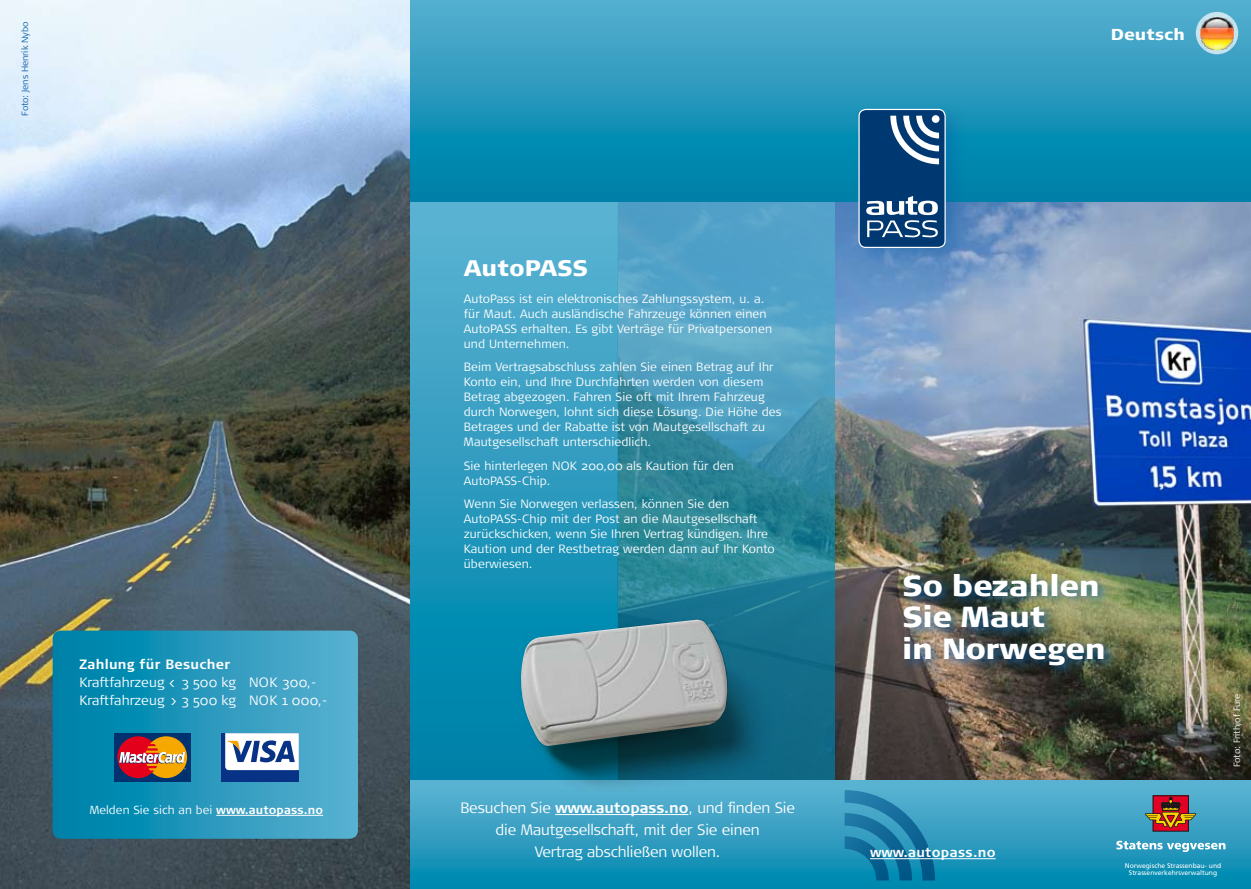
<style>
.page{position:relative;width:1251px;height:889px;background:#fff}
.page>*{position:absolute;margin:0;border:0;box-sizing:border-box;transform-origin:0 0}
.t1{font:900 28.95px/31.3px "Signa Normal";letter-spacing:-.01em;color:#fff}
.t2{font:900 22.5px "Signa Normal";color:#fff}
.t3{font:900 15.75px "Signa Normal";color:#fff}
.t4{font:300 15px/22.2px "Signa Normal";letter-spacing:-.01em;color:#fff;text-align:center}
.t5{font:300 13.5px/18px "Signa Normal";letter-spacing:.01em;color:#fff}
.t6{font:700 13.5px "Signa Normal";letter-spacing:.02em;color:#fff}
.t7{font:300 12px/15px "Signa Normal";letter-spacing:.01em;color:#fff}
.t8{font:300 11.7px "Signa Normal";letter-spacing:.01em;color:#fff}
.t9{font:300 9px "Signa Normal";color:#0e5fa7}
.t10{font:300 9px "Signa Normal";letter-spacing:-.025em;color:#fff}
.t11{font:6.75px/7.5px "Frutiger";color:#fff;text-align:center}
.s1{font-weight:700}
</style>
<div class="page">
<img style="left:0;top:0;width:410px;height:889px">
<svg style="left:410px;top:201px;width:207px;height:579px;background:#2f9cc0"></svg>
<img style="left:833px;top:201px;width:417px;height:579px">
<svg style="left:617px;top:201px;width:216px;height:579px;background:#3b92af"></svg>
<div style="left:410px;top:0;width:840px;height:201px;background:linear-gradient(to bottom,#57afd0,#007ea6)"></div>
<div style="left:410px;top:780px;width:840px;height:109px;background:linear-gradient(to bottom,#64b5d4,#0087ae)"></div>
<svg style="left:844px;top:790px;width:90px;height:90px;background:#2486af"></svg>
<div style="left:851px;top:102px;width:116px;height:168px;background:#0e5fa7;opacity:.4"></div>
<svg style="left:858px;top:110px;width:86px;height:137px;background:#2c5b89"></svg>
<div style="left:858px;top:109px;width:87px;height:139px;border:1px solid #fff;border-radius:7px"></div>
<div style="left:898px;top:568px;width:218px;height:109px;background:#0e5fa7;opacity:.75"></div>
<svg style="left:1195px;top:12px;width:42px;height:42px"></svg>
<img style="left:1200px;top:17px;width:32px;height:32px">
<hr style="left:869px;top:858px;width:126px;height:1px;background:#fff">
<hr style="left:555px;top:814px;width:133px;height:1px;background:#fff">
<img style="left:515px;top:610px;width:267px;height:181px">
<img style="left:520px;top:619px;width:208px;height:127px">
<div style="left:1152px;top:795px;width:36px;height:36px;border:1px solid #1a171b"></div>
<svg style="left:1143px;top:796px;width:54px;height:33px;background:#90584b"></svg>
<svg style="left:1116px;top:840px;width:109px;height:12px"></svg>
<svg style="left:53px;top:630px;width:305px;height:208px;background:#2697bb"></svg>
<div style="left:114px;top:733px;width:76px;height:48px;background:#003270"></div>
<svg style="left:117px;top:736px;width:42px;height:42px"></svg>
<svg style="left:119px;top:736px;width:68px;height:42px;background:#c16641"></svg>
<div style="left:222px;top:733px;width:77px;height:48px;background:#073285"></div>
<svg style="left:225px;top:733px;width:74px;height:37px"></svg>
<hr style="left:216px;top:815px;width:107px;height:1px;background:#fff">
<p class="t9" style="left:20px;top:116px;width:96px;rotate:-90deg">Foto: Jens Henrik Nybo</p>
<p class="t6" style="left:79px;top:656px;width:152px">Zahlung für Besucher</p>
<p class="t5" style="left:79px;top:673px;width:249px">Kraftfahrzeug &lt; 3 500 kg NOK 300,-<br>Kraftfahrzeug &gt; 3 500 kg NOK 1 000,-</p>
<p class="t8" style="left:90px;top:803px;width:235px">Melden Sie sich an bei <span class="s1">www.autopass.no</span></p>
<h3 class="t3" style="left:1110px;top:25px;width:76px">Deutsch</h3>
<h2 class="t2" style="left:463px;top:254px;width:126px">AutoPASS</h2>
<p class="t7" style="left:463px;top:291px;width:310px">AutoPass ist ein elektronisches Zahlungssystem, u. a. für Maut. Auch ausländische Fahrzeuge können einen AutoPASS erhalten. Es gibt Verträge für Privatpersonen und Unternehmen.</p>
<p class="t7" style="left:463px;top:360px;width:319px">Beim Vertragsabschluss zahlen Sie einen Betrag auf Ihr Konto ein, und Ihre Durchfahrten werden von diesem Betrag abgezogen. Fahren Sie oft mit Ihrem Fahrzeug durch Norwegen, lohnt sich diese Lösung. Die Höhe des Betrages und der Rabatte ist von Mautgesellschaft zu Mautgesellschaft unterschiedlich.</p>
<p class="t7" style="left:463px;top:458px;width:271px">Sie hinterlegen NOK 200,00 als Kaution für den<br>AutoPASS-Chip.</p>
<p class="t7" style="left:463px;top:497px;width:312px">Wenn Sie Norwegen verlassen, können Sie den AutoPASS-Chip mit der Post an die Mautgesellschaft zurückschicken, wenn Sie Ihren Vertrag kündigen. Ihre Kaution und der Restbetrag werden dann auf Ihr Konto überwiesen.</p>
<p class="t4" style="left:460px;top:796px;width:336px">Besuchen Sie <span class="s1">www.autopass.no</span>, und finden Sie die Mautgesellschaft, mit der Sie einen<br>Vertrag abschließen wollen.</p>
<h1 class="t1" style="left:901px;top:569px;width:205px">So bezahlen<br>Sie Maut<br>in Norwegen</h1>
<p class="t10" style="left:1231px;top:767px;width:75px;rotate:-90deg">Foto: Frithjof Fure</p>
<p class="t6" style="left:869px;top:844px;width:127px">www.autopass.no</p>
<p class="t11" style="left:1124px;top:861px;width:98px">Norwegische Strassenbau- und<br>Strassenverkehrsverwaltung</p>
</div>
